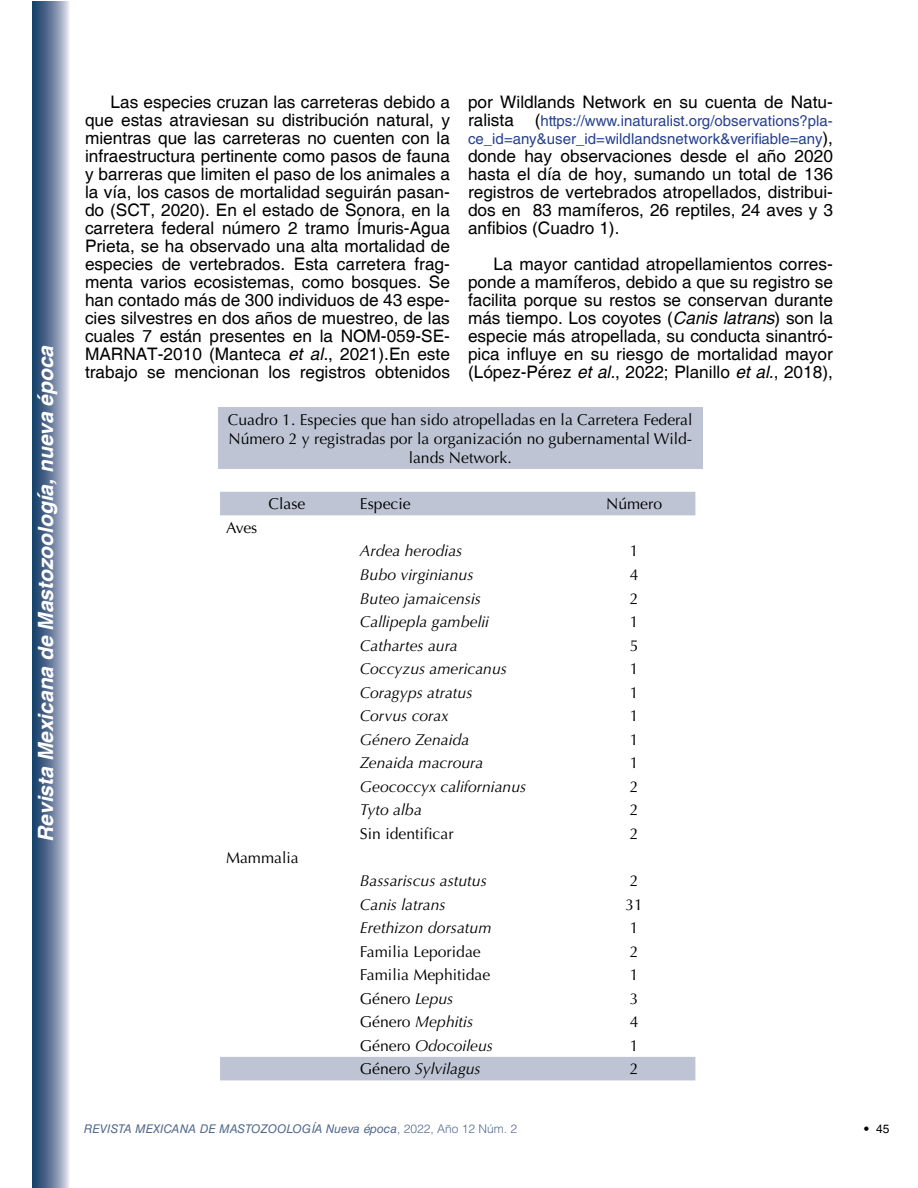
<style>
.page{position:relative;width:918px;height:1188px;background:#fff}
.page>*{position:absolute;margin:0;border:0;box-sizing:border-box;transform-origin:0 0}
.t1{font:italic 700 21px "Helvetica";color:#fff}
.texto_sin_sangría_ok{font:17.25px/18px "Helvetica";color:#000;text-align:justify}
.Cuadros_ok{font:italic 15.75px "Optima LT Std";color:#000}
.Cuadros_ok-2{font:15.75px/18.9px "Optima LT Std";color:#000;text-align:center}
.texto_sin_sangría_ok-2{font:15px/18px "Helvetica LT Std";color:#25408f}
.t2{font:italic 12px "Helvetica LT Std";color:#52698d}
.t3{font:12px "Helvetica LT Std";color:#000}
.s1{font-style:italic}
.s2{font-family:"Helvetica";font-size:17.25px;color:#000}
.s3{font-style:normal}
.s4{font-weight:300;font-style:normal}
.s5{font-weight:300}
</style>
<div class="page">
<svg style="left:32px;top:1px;width:37px;height:1187px;background:#6c81a0"></svg>
<div style="left:218px;top:407px;width:484px;height:62px;background:#bec4d4"></div>
<svg style="left:220px;top:492px;width:475px;height:588px"></svg>
<p class="t1" style="left:33px;top:842px;width:498px;rotate:-90deg">Revista Mexicana de Mastozoología, nueva época</p>
<p class="texto_sin_sangría_ok" style="left:85px;top:94px;width:366px;text-indent:26px">Las especies cruzan las carreteras debido a que estas atraviesan su distribución natural, y mientras que las carreteras no cuenten con la infraestructura pertinente como pasos de fauna y barreras que limiten el paso de los animales a la vía, los casos de mortalidad seguirán pasan&shy;do (SCT, 2020). En el estado de Sonora, en la carretera federal número 2 tramo Ímuris-Agua Prieta, se ha observado una alta mortalidad de especies de vertebrados. Esta carretera frag&shy;menta varios ecosistemas, como bosques. Se han contado más de 300 individuos de 43 espe&shy;cies silvestres en dos años de muestreo, de las cuales 7 están presentes en la NOM-059-SE-MARNAT-2010 (Manteca <span class="s1">et al.</span>, 2021).En este trabajo se mencionan los registros obtenidos</p>
<p class="texto_sin_sangría_ok" style="left:468px;top:94px;width:366px">por Wildlands Network en su cuenta de Natu-</p>
<p class="texto_sin_sangría_ok-2" style="left:468px;top:112px;width:366px"><span class="s2">ralista (</span>https://www.inaturalist.org/observations?pla&shy;ce_id=any&amp;user_id=wildlandsnetwork&amp;verifiable=any<span class="s2">),</span></p>
<p class="texto_sin_sangría_ok" style="left:468px;top:148px;width:366px">donde hay observaciones desde el año 2020 hasta el día de hoy, sumando un total de 136 registros de vertebrados atropellados, distribui&shy;dos en 83 mamíferos, 26 reptiles, 24 aves y 3 anfibios (Cuadro 1).</p>
<p class="texto_sin_sangría_ok" style="left:468px;top:256px;width:366px;text-indent:26px">La mayor cantidad atropellamientos corres&shy;ponde a mamíferos, debido a que su registro se facilita porque su restos se conservan durante más tiempo. Los coyotes (<span class="s1">Canis latrans</span>) son la especie más atropellada, su conducta sinantró&shy;pica influye en su riesgo de mortalidad mayor (López-Pérez <span class="s1">et al.</span>, 2022; Planillo <span class="s1">et al.</span>, 2018),</p>
<p class="Cuadros_ok-2" style="left:228px;top:410px;width:466px">Cuadro 1. Especies que han sido atropelladas en la Carretera Federal<br>Número 2 y registradas por la organización no gubernamental Wild&shy;lands Network.</p>
<p class="Cuadros_ok-2" style="left:269px;top:495px;width:38px">Clase</p>
<p class="Cuadros_ok-2" style="left:360px;top:495px;width:52px">Especie</p>
<p class="Cuadros_ok-2" style="left:606px;top:495px;width:58px">Número</p>
<p class="Cuadros_ok-2" style="left:226px;top:518px;width:33px">Aves</p>
<p class="Cuadros_ok" style="left:360px;top:542px;width:104px">Ardea herodias</p>
<p class="Cuadros_ok-2" style="left:630px;top:542px;width:10px">1</p>
<p class="Cuadros_ok" style="left:360px;top:565px;width:115px">Bubo virginianus</p>
<p class="Cuadros_ok-2" style="left:630px;top:565px;width:10px">4</p>
<p class="Cuadros_ok" style="left:360px;top:589px;width:123px">Buteo jamaicensis</p>
<p class="Cuadros_ok-2" style="left:630px;top:589px;width:10px">2</p>
<p class="Cuadros_ok" style="left:360px;top:613px;width:131px">Callipepla gambelii</p>
<p class="Cuadros_ok-2" style="left:630px;top:613px;width:10px">1</p>
<p class="Cuadros_ok" style="left:360px;top:636px;width:99px">Cathartes aura</p>
<p class="Cuadros_ok-2" style="left:630px;top:636px;width:10px">5</p>
<p class="Cuadros_ok" style="left:360px;top:660px;width:148px">Coccyzus americanus</p>
<p class="Cuadros_ok-2" style="left:630px;top:660px;width:10px">1</p>
<p class="Cuadros_ok" style="left:360px;top:683px;width:114px">Coragyps atratus</p>
<p class="Cuadros_ok-2" style="left:630px;top:683px;width:10px">1</p>
<p class="Cuadros_ok" style="left:360px;top:707px;width:90px">Corvus corax</p>
<p class="Cuadros_ok-2" style="left:630px;top:707px;width:10px">1</p>
<p class="Cuadros_ok" style="left:360px;top:730px;width:111px">Género Zenaida</p>
<p class="Cuadros_ok-2" style="left:630px;top:730px;width:10px">1</p>
<p class="Cuadros_ok" style="left:360px;top:754px;width:125px">Zenaida macroura</p>
<p class="Cuadros_ok-2" style="left:630px;top:754px;width:10px">1</p>
<p class="Cuadros_ok" style="left:360px;top:777px;width:168px">Geococcyx californianus</p>
<p class="Cuadros_ok-2" style="left:630px;top:777px;width:10px">2</p>
<p class="Cuadros_ok" style="left:360px;top:801px;width:63px">Tyto alba</p>
<p class="Cuadros_ok-2" style="left:630px;top:801px;width:10px">2</p>
<p class="Cuadros_ok-2" style="left:360px;top:824px;width:95px">Sin identificar</p>
<p class="Cuadros_ok-2" style="left:630px;top:824px;width:10px">2</p>
<p class="Cuadros_ok-2" style="left:226px;top:848px;width:74px">Mammalia</p>
<p class="Cuadros_ok" style="left:360px;top:872px;width:128px">Bassariscus astutus</p>
<p class="Cuadros_ok-2" style="left:630px;top:872px;width:10px">2</p>
<p class="Cuadros_ok" style="left:360px;top:895px;width:87px">Canis latrans</p>
<p class="Cuadros_ok-2" style="left:625px;top:895px;width:19px">31</p>
<p class="Cuadros_ok" style="left:360px;top:919px;width:133px">Erethizon dorsatum</p>
<p class="Cuadros_ok-2" style="left:630px;top:919px;width:10px">1</p>
<p class="Cuadros_ok-2" style="left:360px;top:942px;width:122px">Familia Leporidae</p>
<p class="Cuadros_ok-2" style="left:630px;top:942px;width:10px">2</p>
<p class="Cuadros_ok-2" style="left:360px;top:966px;width:132px">Familia Mephitidae</p>
<p class="Cuadros_ok-2" style="left:630px;top:966px;width:10px">1</p>
<p class="Cuadros_ok-2" style="left:360px;top:989px;width:95px">Género <span class="s1">Lepus</span></p>
<p class="Cuadros_ok-2" style="left:630px;top:989px;width:10px">3</p>
<p class="Cuadros_ok" style="left:360px;top:1013px;width:115px"><span class="s3">Género</span> Mephitis</p>
<p class="Cuadros_ok-2" style="left:630px;top:1013px;width:10px">4</p>
<p class="Cuadros_ok" style="left:360px;top:1036px;width:135px"><span class="s3">Género</span> Odocoileus</p>
<p class="Cuadros_ok-2" style="left:630px;top:1036px;width:10px">1</p>
<p class="Cuadros_ok" style="left:360px;top:1060px;width:122px"><span class="s3">Género</span> Sylvilagus</p>
<p class="Cuadros_ok-2" style="left:630px;top:1060px;width:10px">2</p>
<p class="t2" style="left:84px;top:1121px;width:435px">REVISTA MEXICANA DE MASTOZOOLOGÍA Nueva época<span class="s4">, 2022, Año 12 Núm. 2</span></p>
<p class="t3" style="left:864px;top:1121px;width:28px"><span class="s5">•</span> 45</p>
</div>
